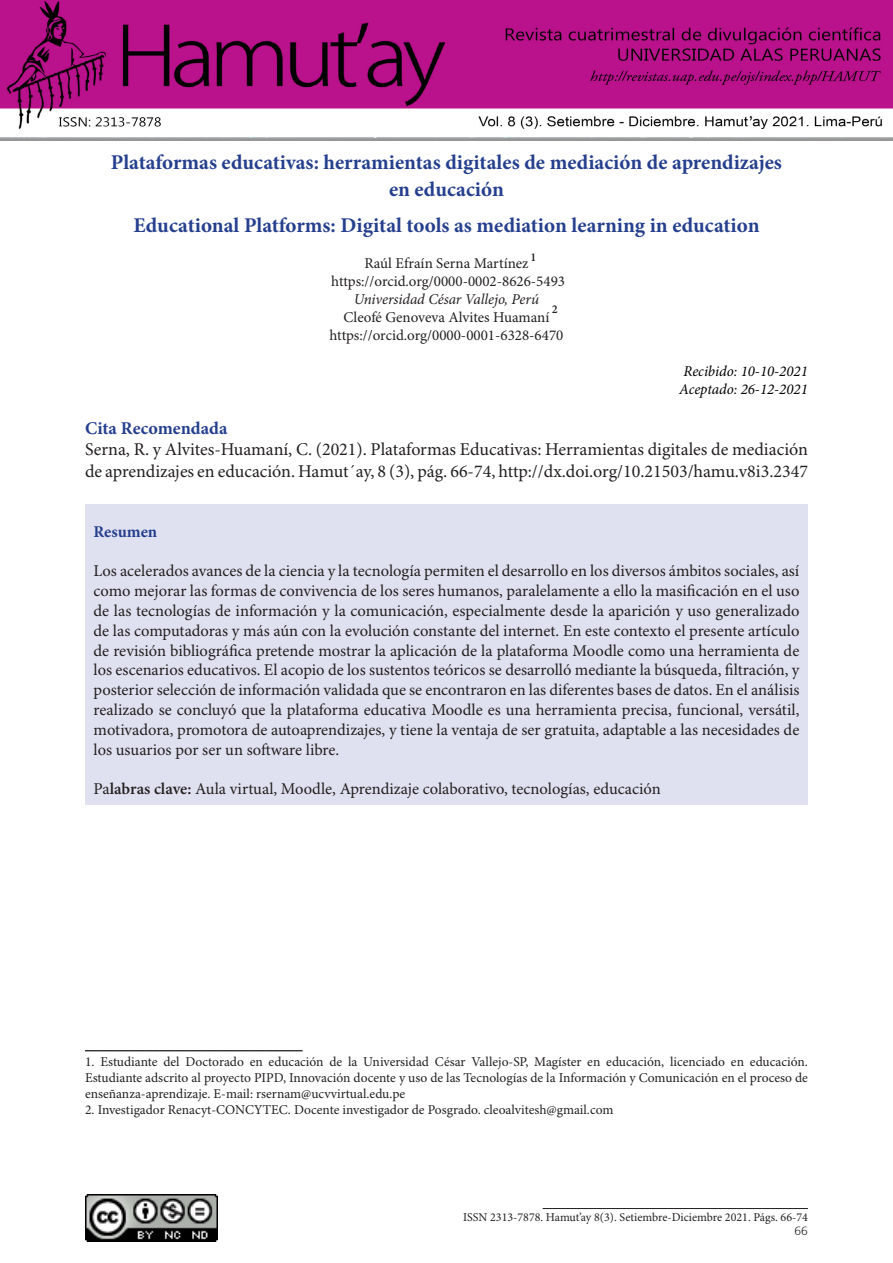
<style>
.page{position:relative;width:893px;height:1263px;background:#fff}
.page>*{position:absolute;margin:0;border:0;box-sizing:border-box;transform-origin:0 0}
.t1{font:700 21px "Minion Pro";color:#253f8e}
.t2{font:18px/21.6px "Minion Pro";color:#231f20}
.t3{font:700 18px "Minion Pro";color:#253f8e}
.t4{font:16.5px/19.8px "Minion Pro";color:#231f20;text-align:justify}
.t5{font:700 16.5px "Minion Pro";color:#253f8e}
.t6{font:15px "Minion Pro";color:#231f20}
.t7{font:italic 15px "Minion Pro";letter-spacing:-.005em;color:#000}
.t8{font:700 15px "Minion Pro";color:#231f20}
.t9{font:italic 15px "Minion Pro";letter-spacing:-.005em;color:#231f20}
.t10{font:13.5px/16.2px "Minion Pro";color:#231f20;text-align:justify}
.t11{font:12px "Minion Pro";color:#231f20}
.t12{font:600 12px "Minion Pro";color:#231f20}
.t13{font:300 12px "Frutiger";color:#231f20}
.s1{font-weight:600}
</style>
<div class="page">
<img style="left:85px;top:1195px;width:132px;height:46px">
<img style="left:0;top:137px;width:893px;height:3px">
<hr style="left:85px;top:1050px;width:218px;height:1px;background:#231f20">
<div style="left:85px;top:504px;width:723px;height:301px;background:#e0e1f0"></div>
<hr style="left:543px;top:1208px;width:265px;height:1px;background:#231f20">
<img style="left:0;top:0;width:893px;height:130px">
<p class="t1" style="left:111px;top:148px;width:672px">Plataformas educativas: herramientas digitales de mediación de aprendizajes</p>
<p class="t1" style="left:389px;top:175px;width:116px">en educación</p>
<p class="t1" style="left:133px;top:211px;width:628px">Educational Platforms: Digital tools as mediation learning in education</p>
<p class="t6" style="left:364px;top:254px;width:166px">Raúl Efraín Serna Martínez</p>
<p class="t6" style="left:331px;top:272px;width:235px">https://orcid.org/0000-0002-8626-5493</p>
<p class="t9" style="left:354px;top:289px;width:187px">Universidad César Vallejo, Perú</p>
<p class="t6" style="left:344px;top:308px;width:207px">Cleofé Genoveva Alvites Huamaní</p>
<p class="t6" style="left:330px;top:326px;width:235px">https://orcid.org/0000-0001-6328-6470</p>
<p class="t7" style="left:683px;top:361px;width:126px">Recibido: 10-10-2021</p>
<p class="t7" style="left:679px;top:379px;width:130px">Aceptado: 26-12-2021</p>
<p class="t3" style="left:85px;top:415px;width:144px">Cita Recomendada</p>
<p class="t2" style="left:85px;top:439px;width:724px">Serna, R. y Alvites-Huamaní, C. (2021). Plataformas Educativas: Herramientas digitales de mediación de aprendizajes en educación. Hamut´ay, 8 (3), pág. 66-74, http://dx.doi.org/10.21503/hamu.v8i3.2347</p>
<p class="t12" style="left:530px;top:249px;width:7px">1</p>
<p class="t12" style="left:552px;top:301px;width:7px">2</p>
<p class="t5" style="left:94px;top:520px;width:65px">Resumen</p>
<p class="t4" style="left:94px;top:562px;width:707px">Los acelerados avances de la ciencia y la tecnología permiten el desarrollo en los diversos ámbitos sociales, así como mejorar las formas de convivencia de los seres humanos, paralelamente a ello la masificación en el uso de las tecnologías de información y la comunicación, especialmente desde la aparición y uso generalizado de las computadoras y más aún con la evolución constante del internet. En este contexto el presente artículo de revisión bibliográfica pretende mostrar la aplicación de la plataforma Moodle como una herramienta de los escenarios educativos. El acopio de los sustentos teóricos se desarrolló mediante la búsqueda, filtración, y posterior selección de información validada que se encontraron en las diferentes bases de datos. En el análisis realizado se concluyó que la plataforma educativa Moodle es una herramienta precisa, funcional, versátil, motivadora, promotora de autoaprendizajes, y tiene la ventaja de ser gratuita, adaptable a las necesidades de los usuarios por ser un software libre.</p>
<p class="t4" style="left:94px;top:780px;width:569px">Pa<span class="s1">labras clave:</span> Aula virtual, Moodle, Aprendizaje colaborativo, tecnologías, educación</p>
<p class="t8" style="left:85px;top:1034px;width:219px">_____________________________</p>
<p class="t10" style="left:85px;top:1054px;width:724px">1. Estudiante del Doctorado en educación de la Universidad César Vallejo-SP, Magíster en educación, licenciado en educación.<br>Estudiante adscrito al proyecto PIPD, Innovación docente y uso de las Tecnologías de la Información y Comunicación en el proceso de enseñanza-aprendizaje. E-mail: rsernam@ucvvirtual.edu.pe</p>
<p class="t10" style="left:85px;top:1102px;width:530px">2. Investigador Renacyt-CONCYTEC. Docente investigador de Posgrado. cleoalvitesh@gmail.com</p>
<p class="t11" style="left:463px;top:1210px;width:346px">ISSN 2313-7878. Hamut’ay 8(3). Setiembre-Diciembre 2021. Págs. 66-74</p>
<p class="t13" style="left:795px;top:1222px;width:15px">66</p>
</div>
